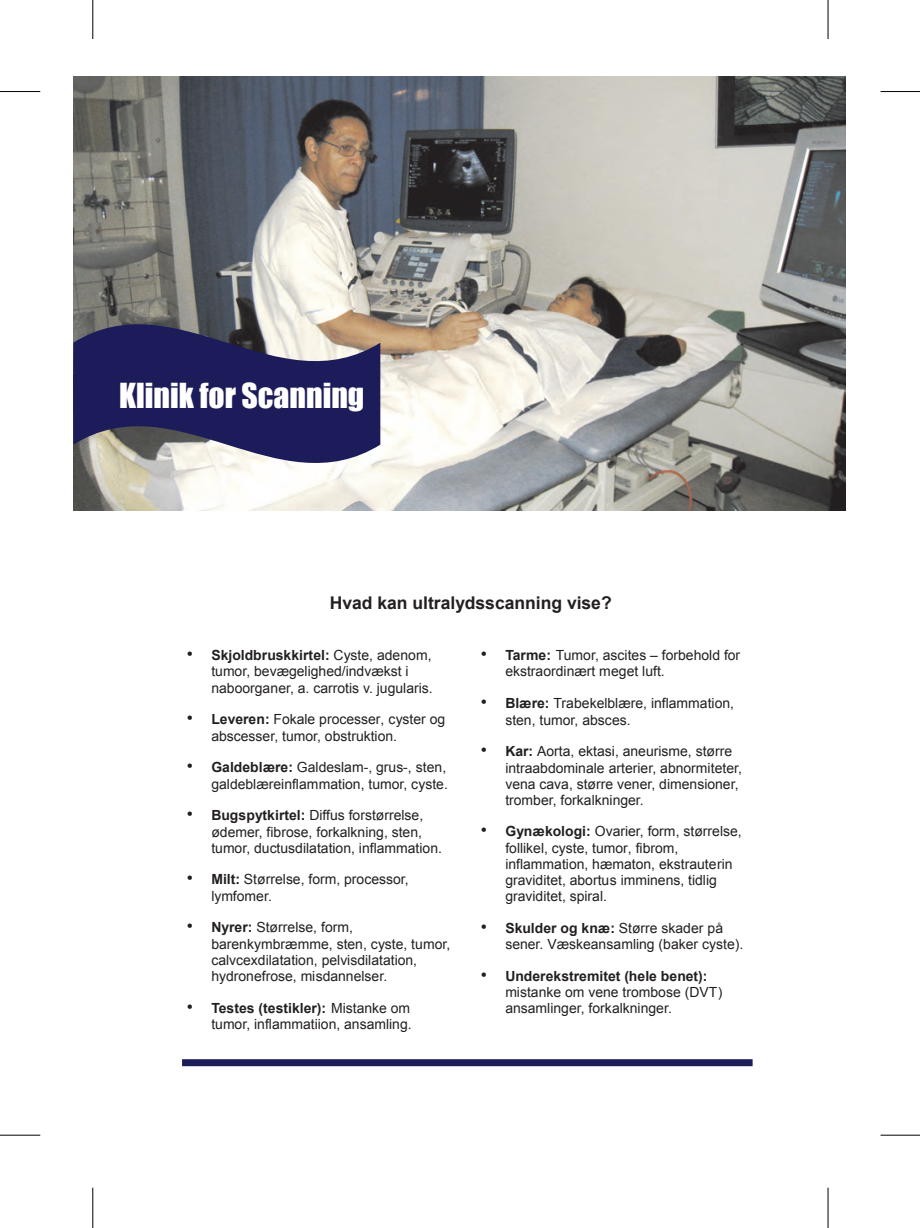
<style>
.page{position:relative;width:920px;height:1228px;background:#fff}
.page>*{position:absolute;margin:0;border:0;box-sizing:border-box;transform-origin:0 0}
.t1{font:31.68px "Impact";color:#fff}
.t2{font:700 17.5px "Arial";color:#231f20}
.t3{font:14px/16.3px "Arial";color:#231f20}
.s1{font-size:17.5px}
.s2{font-weight:700}
</style>
<div class="page">
<div style="left:182px;top:1059px;width:570px;height:7px;background:#1d1c5a"></div>
<img style="left:73px;top:77px;width:772px;height:433px">
<svg style="left:73px;top:279px;width:307px;height:229px;background:#747289"></svg>
<hr style="left:0;top:1134px;width:40px;height:1px;background:#000">
<hr style="left:92px;top:1187px;width:1px;height:40px;background:#000">
<hr style="left:0;top:91px;width:40px;height:1px;background:#000">
<hr style="left:92px;top:0;width:1px;height:39px;background:#000">
<hr style="left:880px;top:91px;width:40px;height:1px;background:#000">
<hr style="left:827px;top:0;width:1px;height:39px;background:#000">
<hr style="left:880px;top:1134px;width:40px;height:1px;background:#000">
<hr style="left:827px;top:1187px;width:1px;height:40px;background:#000">
<h1 class="t1" style="left:119px;top:383px;width:247px">Klinik for Scanning</h1>
<p class="t2" style="left:330px;top:596px;width:283px">Hvad kan ultralydsscanning vise?</p>
<p class="t3" style="left:211px;top:648px;width:223px;text-indent:-24px"><span class="s1">•</span> <span class="s2">Skjoldbruskkirtel:</span> Cyste, adenom, tumor, bevægelighed/indvækst i naboorganer, a. carrotis v. jugularis.</p>
<p class="t3" style="left:211px;top:711px;width:235px;line-height:16.8px;text-indent:-24px"><span class="s1">•</span> <span class="s2">Leveren:</span> Fokale processer, cyster og abscesser, tumor, obstruktion.</p>
<p class="t3" style="left:187px;top:760px;width:262px;text-align:right"><span class="s1">•</span> <span class="s2">Galdeblære:</span> Galdeslam-, grus-, sten, galdeblæreinflammation, tumor, cyste.</p>
<p class="t3" style="left:211px;top:808px;width:232px;text-indent:-24px"><span class="s1">•</span> <span class="s2">Bugspytkirtel:</span> Diffus forstørrelse, ødemer, fibrose, forkalkning, sten, tumor, ductusdilatation, inflammation.</p>
<p class="t3" style="left:211px;top:872px;width:199px;text-indent:-24px"><span class="s1">•</span> <span class="s2">Milt:</span> Størrelse, form, processor, lymfomer.</p>
<p class="t3" style="left:211px;top:920px;width:240px;text-indent:-24px"><span class="s1">•</span> <span class="s2">Nyrer:</span> Størrelse, form, barenkymbræmme, sten, cyste, tumor, calvcexdilatation, pelvisdilatation, hydronefrose, misdannelser.</p>
<p class="t3" style="left:187px;top:1000px;width:226px;text-align:right"><span class="s1">•</span> <span class="s2">Testes (testikler):</span> Mistanke om tumor, inflammatiion, ansamling.</p>
<p class="t3" style="left:505px;top:647px;width:236px;text-indent:-24px"><span class="s1">•</span> <span class="s2">Tarme:</span> Tumor, ascites – forbehold for ekstraordinært meget luft.</p>
<p class="t3" style="left:505px;top:695px;width:230px;text-indent:-24px"><span class="s1">•</span> <span class="s2">Blære:</span> Trabekelblære, inflammation, sten, tumor, absces.</p>
<p class="t3" style="left:505px;top:744px;width:238px;text-indent:-24px"><span class="s1">•</span> <span class="s2">Kar:</span> Aorta, ektasi, aneurisme, større intraabdominale arterier, abnormiteter, vena cava, større vener, dimensioner, tromber, forkalkninger.</p>
<p class="t3" style="left:505px;top:824px;width:238px;text-indent:-24px"><span class="s1">•</span> <span class="s2">Gynækologi:</span> Ovarier, form, størrelse, follikel, cyste, tumor, fibrom, inflammation, hæmaton, ekstrauterin graviditet, abortus imminens, tidlig graviditet, spiral.</p>
<p class="t3" style="left:505px;top:920px;width:239px;text-indent:-24px"><span class="s1">•</span> <span class="s2">Skulder og knæ:</span> Større skader på sener. Væskeansamling (baker cyste).</p>
<p class="t3" style="left:505px;top:968px;width:219px;text-indent:-24px"><span class="s1">•</span> <span class="s2">Underekstremitet (hele benet): </span>mistanke om vene trombose (DVT) ansamlinger, forkalkninger.</p>
</div>
